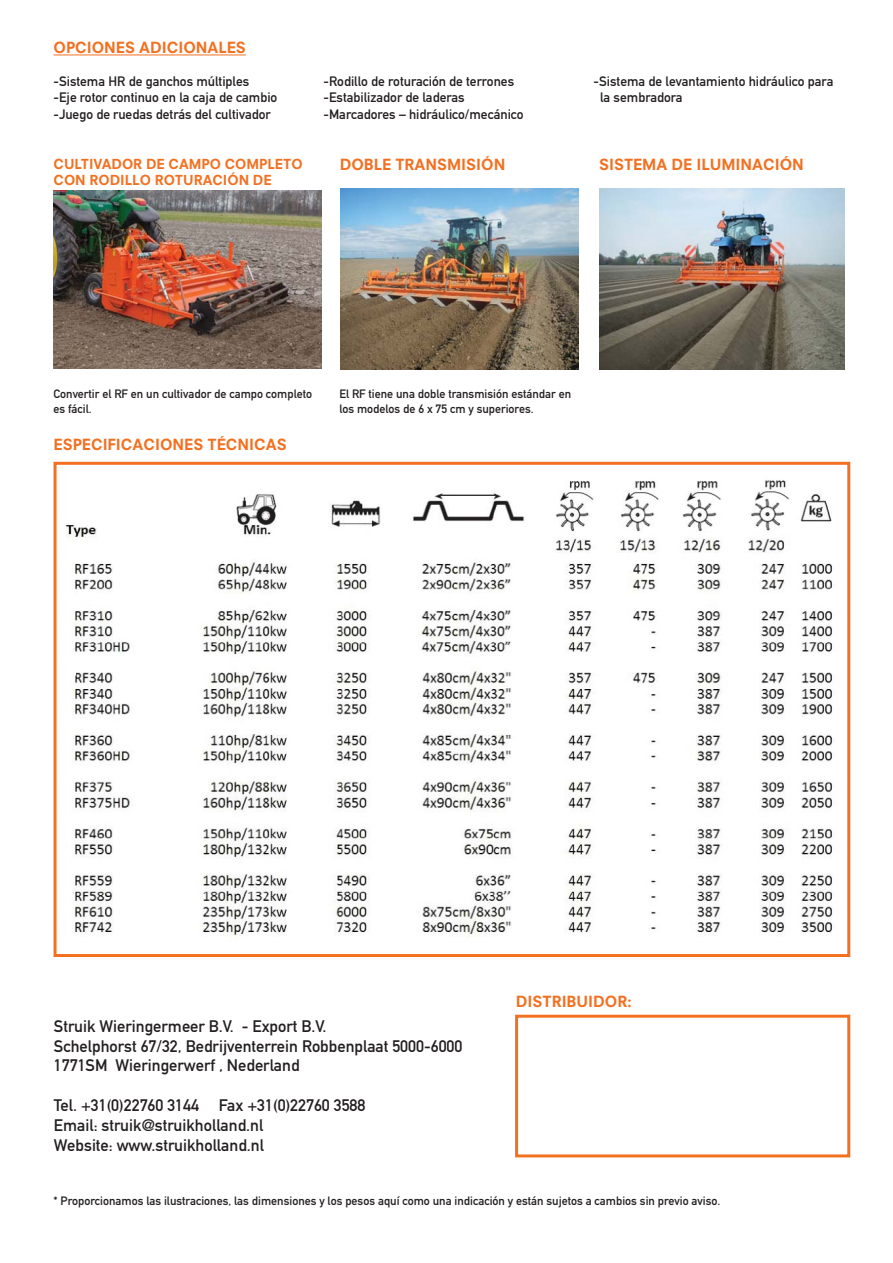
<style>
.page{position:relative;width:893px;height:1263px;background:#fff}
.page>*{position:absolute;margin:0;border:0;box-sizing:border-box;transform-origin:0 0}
.t1{font:16.5px/19.8px "DIN Mittelschrift Std";color:#231f20}
.t2{font:800 15px "Neuzeit SLT Std";color:#f37021}
.t3{font:13.5px/16.5px "DIN Mittelschrift Std";color:#231f20}
.t4{font:800 13.5px "Neuzeit SLT Std";color:#f37021}
.t5{font:12px/14.4px "DIN Mittelschrift Std";color:#231f20}
</style>
<div class="page">
<img style="left:340px;top:189px;width:238px;height:180px">
<img style="left:600px;top:189px;width:244px;height:180px">
<div style="left:515px;top:1015px;width:335px;height:142px;border:3px solid #f37021"></div>
<img style="left:66px;top:480px;width:767px;height:457px">
<img style="left:54px;top:190px;width:267px;height:179px">
<div style="left:54px;top:462px;width:796px;height:495px;border:3px solid #f37021"></div>
<hr style="left:54px;top:55px;width:192px;height:1px;background:#f37021">
<p class="t2" style="left:54px;top:40px;width:194px">OPCIONES ADICIONALES</p>
<p class="t3" style="left:54px;top:74px;width:225px">-Sistema HR de ganchos múltiples<br>-Eje rotor continuo en la caja de cambio -Juego de ruedas detrás del cultivador</p>
<p class="t3" style="left:324px;top:74px;width:202px">-Rodillo de roturación de terrones -Estabilizador de laderas -Marcadores – hidráulico/mecánico</p>
<p class="t3" style="left:600px;top:74px;width:235px;text-indent:-6px">-Sistema de levantamiento hidráulico para la sembradora</p>
<p class="t4" style="left:54px;top:156px;width:251px">CULTIVADOR DE CAMPO COMPLETO</p>
<p class="t2" style="left:599px;top:156px;width:206px">SISTEMA DE ILUMINACIÓN</p>
<p class="t4" style="left:54px;top:172px;width:220px">CON RODILLO ROTURACIÓN DE</p>
<p class="t2" style="left:340px;top:156px;width:167px">DOBLE TRANSMISIÓN</p>
<p class="t5" style="left:54px;top:388px;width:260px">Convertir el RF en un cultivador de campo completo es fácil.</p>
<p class="t5" style="left:339px;top:388px;width:233px">El RF tiene una doble transmisión estándar en los modelos de 6 x 75 cm y superiores.</p>
<p class="t2" style="left:54px;top:436px;width:235px">ESPECIFICACIONES TÉCNICAS</p>
<h1 class="t1" style="left:54px;top:1018px;width:410px">Struik Wieringermeer B.V. - Export B.V.<br>Schelphorst 67/32, Bedrijventerrein Robbenplaat 5000-6000<br>1771SM Wieringerwerf , Nederland</h1>
<h1 class="t1" style="left:54px;top:1097px;width:313px">Tel. +31(0)22760 3144 Fax +31(0)22760 3588<br>Email: struik@struikholland.nl<br>Website: www.struikholland.nl</h1>
<p class="t2" style="left:516px;top:993px;width:117px">DISTRIBUIDOR:</p>
<p class="t5" style="left:54px;top:1195px;width:668px">* Proporcionamos las ilustraciones, las dimensiones y los pesos aquí como una indicación y están sujetos a cambios sin previo aviso.</p>
</div>
